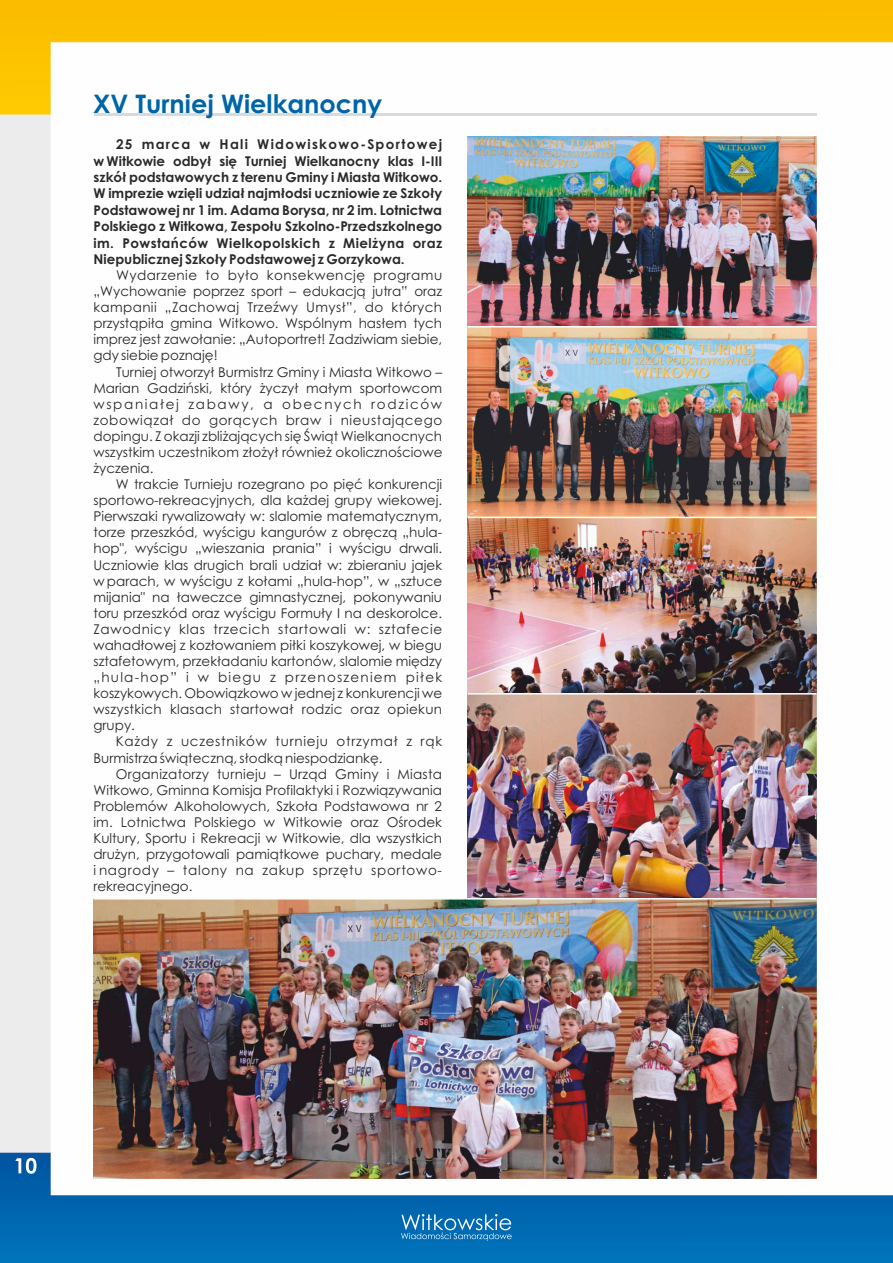
<style>
.page{position:relative;width:893px;height:1263px;background:#fff}
.page>*{position:absolute;margin:0;border:0;box-sizing:border-box;transform-origin:0 0}
.t1{font:700 25.5px "Century Gothic";color:#0065a7}
.t2{font:13.5px/16px "Century Gothic";color:#2a2a29;text-align:justify}
.t3{font:700 13.5px/16.4px "Century Gothic";color:#2a2a29;text-align:justify}
</style>
<div class="page">
<img style="left:0;top:0;width:893px;height:1263px">
<svg style="left:401px;top:1214px;width:111px;height:27px;background:#3287c1"></svg>
<svg style="left:15px;top:1158px;width:21px;height:16px"></svg>
<hr style="left:94px;top:114px;width:722px;height:2px;background:#d9dada">
<img style="left:468px;top:136px;width:349px;height:558px">
<img style="left:468px;top:694px;width:349px;height:205px">
<img style="left:94px;top:899px;width:723px;height:279px">
<hr style="left:468px;top:693px;width:348px;height:1px;background:#fefefe">
<hr style="left:468px;top:517px;width:348px;height:1px;background:#fefefe">
<hr style="left:468px;top:326px;width:348px;height:1px;background:#fefefe">
<hr style="left:94px;top:898px;width:722px;height:1px;background:#fefefe">
<h1 class="t1" style="left:93px;top:94px;width:291px">XV Turniej Wielkanocny</h1>
<p class="t3" style="left:94px;top:137px;width:350px;text-indent:23px">25 marca w Hali Widowiskowo-Sportowej w Witkowie odbył się Turniej Wielkanocny klas I-III szkół podstawowych z terenu Gminy i Miasta Witkowo.<br>W imprezie wzięli udział najmłodsi uczniowie ze Szkoły Podstawowej nr 1 im. Adama Borysa, nr 2 im. Lotnictwa Polskiego z Witkowa, Zespołu Szkolno-Przedszkolnego im. Powstańców Wielkopolskich z Mielżyna oraz Niepublicznej Szkoły Podstawowej z Gorzykowa.</p>
<p class="t2" style="left:94px;top:268px;width:350px;text-indent:23px">Wydarzenie to było konsekwencję programu „Wychowanie poprzez sport – edukacją jutra” oraz kampanii „Zachowaj Trzeźwy Umysł”, do których przystąpiła gmina Witkowo. Wspólnym hasłem tych imprez jest zawołanie: „Autoportret! Zadziwiam siebie, gdy siebie poznaję!</p>
<p class="t2" style="left:93px;top:365px;width:350px;text-indent:23px">Turniej otworzył Burmistrz Gminy i Miasta Witkowo – Marian Gadziński, który życzył małym sportowcom wspaniałej zabawy, a obecnych rodziców zobowiązał do gorących braw i nieustającego dopingu. Z okazji zbliżających się Świąt Wielkanocnych wszystkim uczestnikom złożył również okolicznościowe życzenia.</p>
<p class="t2" style="left:93px;top:477px;width:350px;text-indent:23px">W trakcie Turnieju rozegrano po pięć konkurencji sportowo-rekreacyjnych, dla każdej grupy wiekowej.<br>Pierwszaki rywalizowały w: slalomie matematycznym, torze przeszkód, wyścigu kangurów z obręczą „hula&shy;hop", wyścigu „wieszania prania” i wyścigu drwali.<br>Uczniowie klas drugich brali udział w: zbieraniu jajek w parach, w wyścigu z kołami „hula-hop”, w „sztuce mijania" na ławeczce gimnastycznej, pokonywaniu toru przeszkód oraz wyścigu Formuły I na deskorolce.<br>Zawodnicy klas trzecich startowali w: sztafecie wahadłowej z kozłowaniem piłki koszykowej, w biegu sztafetowym, przekładaniu kartonów, slalomie między „hula-hop” i w biegu z przenoszeniem piłek koszykowych. Obowiązkowo w jednej z konkurencji we wszystkich klasach startował rodzic oraz opiekun grupy.</p>
<p class="t2" style="left:93px;top:735px;width:350px;text-indent:23px">Każdy z uczestników turnieju otrzymał z rąk<br>Burmistrza świąteczną, słodką niespodziankę.</p>
<p class="t2" style="left:93px;top:767px;width:350px;text-indent:23px">Organizatorzy turnieju – Urząd Gminy i Miasta Witkowo, Gminna Komisja Profilaktyki i Rozwiązywania Problemów Alkoholowych, Szkoła Podstawowa nr 2 im. Lotnictwa Polskiego w Witkowie oraz Ośrodek Kultury, Sportu i Rekreacji w Witkowie, dla wszystkich drużyn, przygotowali pamiątkowe puchary, medale i nagrody – talony na zakup sprzętu sportowo&shy;rekreacyjnego.</p>
</div>
